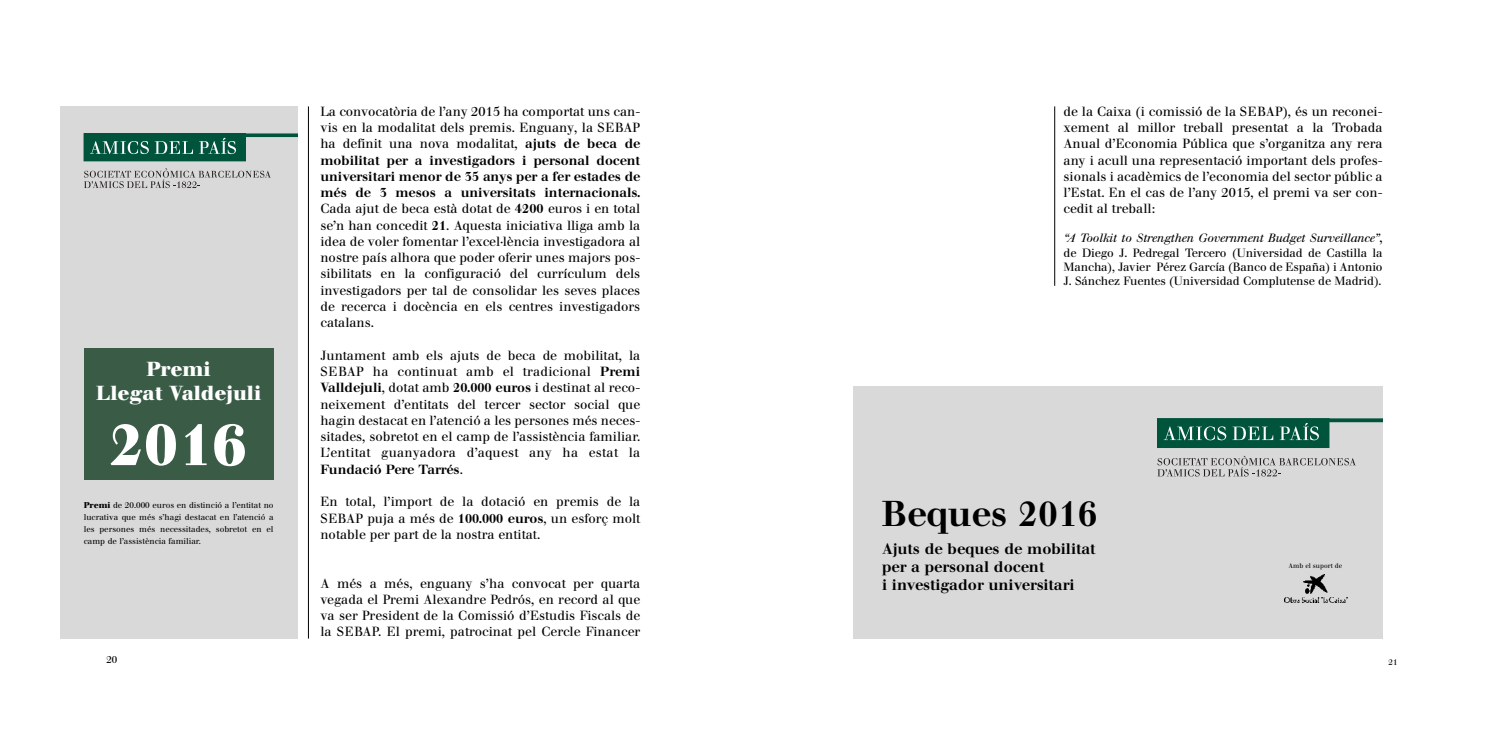
<style>
.page{position:relative;width:1489px;height:745px;background:#fff}
.page>*{position:absolute;margin:0;border:0;box-sizing:border-box;transform-origin:0 0}
.t1{font:700 58.62px "Walbaum";color:#fff}
.t2{font:500 35.5px "Walbaum";color:#000}
.t3{font:700 20.12px/24.1px "Walbaum";color:#fff;text-align:center}
.t4{font:500 15.12px/18.1px "Walbaum";color:#000}
.t5{font:13.12px/16.2px "Walbaum";color:#000;text-align:justify}
.t6{font:11.88px/14.5px "Walbaum";letter-spacing:-.01em;color:#000;text-align:justify}
.t7{font:10px "Walbaum";color:#000}
.t8{font:10px "Walbaum";color:#231f20}
.t9{font:9.5px "Walbaum";color:#231f20}
.t10{font:8.38px/11.8px "Walbaum";color:#000;text-align:justify}
.t11{font:8.12px "Walbaum";color:#000}
.t12{font:6.62px "Walbaum";color:#000}
.s1{font-weight:700}
.s2{font-weight:500}
.s3{font-style:italic}
.s4{font-size:13.12px}
</style>
<div class="page">
<div style="left:852px;top:386px;width:530px;height:252px;background:#d9d9d9"></div>
<hr style="left:308px;top:106px;width:1px;height:532px;background:#000">
<hr style="left:1054px;top:106px;width:1px;height:179px;background:#000">
<div style="left:60px;top:106px;width:238px;height:532px;background:#d9d9d9"></div>
<div style="left:84px;top:347px;width:189px;height:132px;background:#3a5c46"></div>
<div style="left:84px;top:133px;width:161px;height:28px;background:#00543c"></div>
<svg style="left:245px;top:133px;width:52px;height:4px"></svg>
<svg style="left:90px;top:141px;width:59px;height:13px"></svg>
<svg style="left:155px;top:141px;width:38px;height:13px"></svg>
<svg style="left:199px;top:138px;width:37px;height:16px"></svg>
<svg style="left:84px;top:171px;width:187px;height:17px"></svg>
<div style="left:1157px;top:418px;width:171px;height:29px;background:#00543c"></div>
<div style="left:1157px;top:418px;width:171px;height:29px;border:1px solid #00543c"></div>
<svg style="left:1328px;top:418px;width:54px;height:4px"></svg>
<svg style="left:1163px;top:426px;width:63px;height:14px"></svg>
<svg style="left:1232px;top:426px;width:41px;height:14px"></svg>
<svg style="left:1279px;top:423px;width:39px;height:17px"></svg>
<svg style="left:1157px;top:458px;width:198px;height:18px"></svg>
<img style="left:1284px;top:574px;width:63px;height:27px">
<p class="t9" style="left:165px;top:168px;width:4px">`</p>
<h3 class="t3" style="left:96px;top:359px;width:166px">Premi<br>Llegat Valdejuli</h3>
<h1 class="t1" style="left:109px;top:423px;width:139px">2016</h1>
<p class="t10" style="left:84px;top:500px;width:191px"><span class="s1">Premi</span> de 20.000 euros en distinció a l’entitat no lucrativa que més s’hagi destacat en l’atenció a les persones més necessitades, sobretot en el camp de l’assistència familiar.</p>
<p class="t5" style="left:320px;top:104px;width:321px">La convocatòria de l’any 2015 ha comportat uns can&shy;vis en la modalitat dels premis. Enguany, la SEBAP ha definit una nova modalitat, <span class="s2">ajuts de beca de mobilitat per a investigadors i personal docent universitari menor de 35 anys per a fer estades de més de 3 mesos a universitats internacionals.<br></span>Cada ajut de beca està dotat de <span class="s2">4200</span> euros i en total se’n han concedit <span class="s2">21</span>. Aquesta iniciativa lliga amb la idea de voler fomentar l’excel·lència investigadora al nostre país alhora que poder oferir unes majors pos&shy;sibilitats en la configuració del currículum dels investigadors per tal de consolidar les seves places de recerca i docència en els centres investigadors catalans.</p>
<p class="t5" style="left:320px;top:348px;width:321px">Juntament amb els ajuts de beca de mobilitat, la SEBAP ha continuat amb el tradicional <span class="s2">Premi Valldejuli</span>, dotat amb <span class="s2">20.000 euros</span> i destinat al reco&shy;neixement d’entitats del tercer sector social que hagin destacat en l’atenció a les persones més neces&shy;sitades, sobretot en el camp de l’assistència familiar.<br>L’entitat guanyadora d’aquest any ha estat la <span class="s2">Fundació Pere Tarrés</span>.</p>
<p class="t5" style="left:320px;top:494px;width:321px">En total, l’import de la dotació en premis de la SEBAP puja a més de <span class="s2">100.000 euros</span>, un esforç molt notable per part de la nostra entitat.</p>
<p class="t5" style="left:320px;top:576px;width:321px">A més a més, enguany s’ha convocat per quarta vegada el Premi Alexandre Pedrós, en record al que va ser President de la Comissió d’Estudis Fiscals de la SEBAP. El premi, patrocinat pel Cercle Financer</p>
<p class="t5" style="left:1063px;top:104px;width:320px">de la Caixa (i comissió de la SEBAP), és un reconei&shy;xement al millor treball presentat a la Trobada Anual d’Economia Pública que s’organitza any rera any i acull una representació important dels profes&shy;sionals i acadèmics de l’economia del sector públic a l’Estat. En el cas de l’any 2015, el premi va ser con&shy;cedit al treball:</p>
<p class="t6" style="left:1063px;top:231px;width:320px"><span class="s3">“A Toolkit to Strengthen Government Budget Surveillance”</span><span class="s4">, </span>de Diego J. Pedregal Tercero (Universidad de Castilla la Mancha), Javier Pérez García (Banco de España) i Antonio J. Sánchez Fuentes (Universidad Complutense de Madrid).</p>
<h2 class="t2" style="left:881px;top:501px;width:217px">Beques 2016</h2>
<p class="t4" style="left:882px;top:540px;width:215px">Ajuts de beques de mobilitat per a personal docent<br>i investigador universitari</p>
<p class="t8" style="left:1243px;top:455px;width:4px">`</p>
<p class="t12" style="left:1288px;top:563px;width:55px">Amb el suport de</p>
<p class="t7" style="left:106px;top:656px;width:13px">20</p>
<p class="t11" style="left:1388px;top:658px;width:11px">21</p>
</div>
